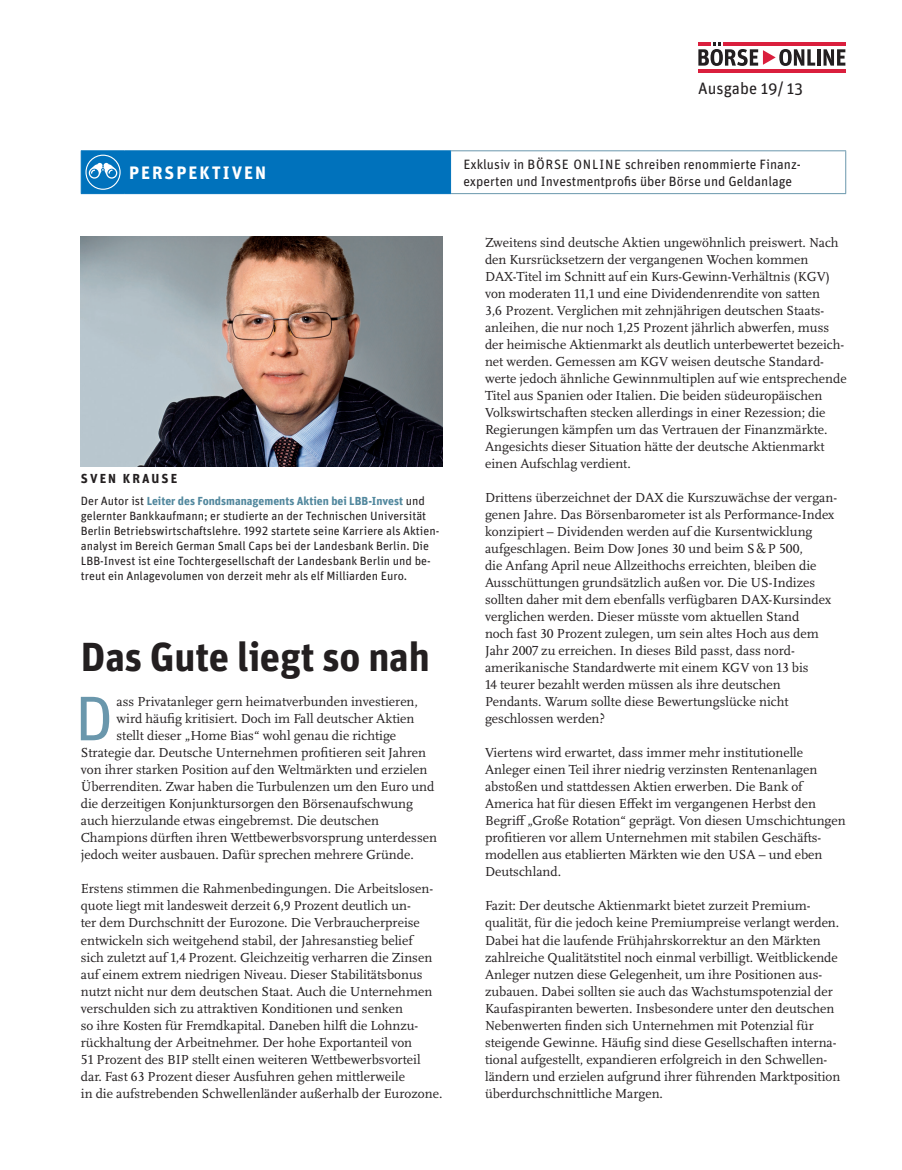
<style>
.page{position:relative;width:902px;height:1170px;background:#fff}
.page>*{position:absolute;margin:0;border:0;box-sizing:border-box;transform-origin:0 0}
._902_Pers_Grundtext{font:63px "Unit Pro";color:#6a97ac}
._053_A_Head_27_bold{font:700 40.5px "Unit Pro";letter-spacing:-.005em;color:#231f20}
._9900_X_Seitenrubrik{font:700 18px "Unit Pro";letter-spacing:.11em;color:#fff}
._060_A_Vorspann_x06{font:16.5px "Unit Pro";color:#231f20}
._900_Pers_Grundtext{font:13.65px/17px "Scala Pro";color:#231f20}
._902_Pers_Grundtext-2{font:13.65px "Scala Pro";color:#231f20}
._9901_X_SeitenIntro{font:13.5px/17.2px "Unit Pro";color:#231f20}
._032_A_Vita_kurz_Nam{font:700 13.05px "Unit Pro";letter-spacing:.16em;color:#231f20}
._033_A_Vita_kurz_Tex{font:12px/15px "Unit Pro";color:#231f20}
._033_A_Vita_kurz_Tex-2{font:700 11.7px "Unit Pro";color:#51879d}
.s1{font-weight:400;font-size:12px;color:#231f20}
</style>
<div class="page">
<img style="left:81px;top:236px;width:361px;height:230px">
<hr style="left:451px;top:150px;width:395px;height:1px;background:#6a97ac">
<hr style="left:845px;top:151px;width:1px;height:42px;background:#6a97ac">
<hr style="left:451px;top:193px;width:395px;height:1px;background:#6a97ac">
<hr style="left:81px;top:150px;width:44px;height:1px;background:#0072bc">
<hr style="left:125px;top:150px;width:326px;height:1px;background:#0072bc">
<hr style="left:450px;top:151px;width:1px;height:42px;background:#0072bc">
<hr style="left:125px;top:193px;width:326px;height:1px;background:#0072bc">
<div style="left:81px;top:151px;width:369px;height:43px;background:#0072bc"></div>
<hr style="left:698px;top:69px;width:147px;height:3px;background:#da1f3d">
<hr style="left:723px;top:43px;width:122px;height:3px;background:#da1f3d">
<svg style="left:698px;top:43px;width:117px;height:23px"></svg>
<hr style="left:817px;top:49px;width:3px;height:17px;background:#231f20">
<svg style="left:823px;top:49px;width:22px;height:17px"></svg>
<p class="_060_A_Vorspann_x06" style="left:698px;top:77px;width:106px">Ausgabe 19/ 13</p>
<p class="_9900_X_Seitenrubrik" style="left:129px;top:161px;width:139px">PERSPEKTIVEN</p>
<p class="_9901_X_SeitenIntro" style="left:463px;top:155px;width:339px">Exklusiv in BÖRSE ONLINE schreiben renommierte Finanz&shy;experten und Investmentprofis über Börse und Geldanlage</p>
<p class="_032_A_Vita_kurz_Nam" style="left:81px;top:470px;width:98px">SVEN KRAUSE</p>
<p class="_033_A_Vita_kurz_Tex-2" style="left:81px;top:493px;width:345px"><span class="s1">Der Autor ist</span> Leiter des Fondsmanagements Aktien bei LBB-Invest <span class="s1">und</span></p>
<p class="_033_A_Vita_kurz_Tex" style="left:81px;top:508px;width:360px">gelernter Bankkaufmann; er studierte an der Technischen Universität Berlin Betriebswirtschaftslehre. 1992 startete seine Karriere als Aktien&shy;analyst im Bereich German Small Caps bei der Landesbank Berlin. Die LBB-Invest ist eine Tochtergesellschaft der Landesbank Berlin und be&shy;treut ein Anlagevolumen von derzeit mehr als elf Milliarden Euro.</p>
<p class="_053_A_Head_27_bold" style="left:81px;top:630px;width:350px">Das Gute liegt so nah</p>
<p class="_902_Pers_Grundtext" style="left:75px;top:678px;width:40px">D</p>
<p class="_902_Pers_Grundtext-2" style="left:116px;top:693px;width:303px">ass Privatanleger gern heimatverbunden investieren,</p>
<p class="_902_Pers_Grundtext-2" style="left:116px;top:710px;width:299px">wird häufig kritisiert. Doch im Fall deutscher Aktien</p>
<p class="_902_Pers_Grundtext-2" style="left:116px;top:727px;width:281px">stellt dieser „Home Bias“ wohl genau die richtige</p>
<p class="_902_Pers_Grundtext-2" style="left:81px;top:744px;width:347px">Strategie dar. Deutsche Unternehmen profitieren seit Jahren</p>
<p class="_902_Pers_Grundtext-2" style="left:81px;top:761px;width:348px">von ihrer starken Position auf den Weltmärkten und erzielen</p>
<p class="_902_Pers_Grundtext-2" style="left:81px;top:778px;width:355px">Überrenditen. Zwar haben die Turbulenzen um den Euro und</p>
<p class="_902_Pers_Grundtext-2" style="left:81px;top:795px;width:333px">die derzeitigen Konjunktursorgen den Börsenaufschwung</p>
<p class="_902_Pers_Grundtext-2" style="left:81px;top:812px;width:300px">auch hierzulande etwas eingebremst. Die deutschen</p>
<p class="_902_Pers_Grundtext-2" style="left:81px;top:829px;width:357px">Champions dürften ihren Wettbewerbsvorsprung unterdessen</p>
<p class="_902_Pers_Grundtext-2" style="left:81px;top:846px;width:334px">jedoch weiter ausbauen. Dafür sprechen mehrere Gründe.</p>
<p class="_900_Pers_Grundtext" style="left:81px;top:880px;width:363px">Erstens stimmen die Rahmenbedingungen. Die Arbeitslosen&shy;quote liegt mit landesweit derzeit 6,9 Prozent deutlich un-<br>ter dem Durchschnitt der Eurozone. Die Verbraucherpreise entwickeln sich weitgehend stabil, der Jahresanstieg belief<br>sich zuletzt auf 1,4 Prozent. Gleichzeitig verharren die Zinsen auf einem extrem niedrigen Niveau. Dieser Stabilitätsbonus nutzt nicht nur dem deutschen Staat. Auch die Unternehmen verschulden sich zu attraktiven Konditionen und senken<br>so ihre Kosten für Fremdkapital. Daneben hilft die Lohnzu&shy;rückhaltung der Arbeitnehmer. Der hohe Exportanteil von<br>51 Prozent des BIP stellt einen weiteren Wettbewerbsvorteil dar. Fast 63 Prozent dieser Ausfuhren gehen mittlerweile<br>in die aufstrebenden Schwellenländer außerhalb der Eurozone.</p>
<p class="_900_Pers_Grundtext" style="left:485px;top:234px;width:363px">Zweitens sind deutsche Aktien ungewöhnlich preiswert. Nach den Kursrücksetzern der vergangenen Wochen kommen DAX-Titel im Schnitt auf ein Kurs-Gewinn-Verhältnis (KGV) von moderaten 11,1 und eine Dividendenrendite von satten<br>3,6 Prozent. Verglichen mit zehnjährigen deutschen Staats&shy;anleihen, die nur noch 1,25 Prozent jährlich abwerfen, muss der heimische Aktienmarkt als deutlich unterbewertet bezeich&shy;net werden. Gemessen am KGV weisen deutsche Standard&shy;werte jedoch ähnliche Gewinnmultiplen auf wie entsprechende Titel aus Spanien oder Italien. Die beiden südeuropäischen Volkswirtschaften stecken allerdings in einer Rezession; die Regierungen kämpfen um das Vertrauen der Finanzmärkte.<br>Angesichts dieser Situation hätte der deutsche Aktienmarkt einen Aufschlag verdient.</p>
<p class="_900_Pers_Grundtext" style="left:485px;top:489px;width:353px">Drittens überzeichnet der DAX die Kurszuwächse der vergan&shy;genen Jahre. Das Börsenbarometer ist als Performance-Index konzipiert – Dividenden werden auf die Kursentwicklung aufgeschlagen. Beim Dow Jones 30 und beim S&amp;P 500,<br>die Anfang April neue Allzeithochs erreichten, bleiben die Ausschüttungen grundsätzlich außen vor. Die US-Indizes sollten daher mit dem ebenfalls verfügbaren DAX-Kursindex verglichen werden. Dieser müsste vom aktuellen Stand<br>noch fast 30 Prozent zulegen, um sein altes Hoch aus dem Jahr 2007 zu erreichen. In dieses Bild passt, dass nord&shy;amerikanische Standardwerte mit einem KGV von 13 bis<br>14 teurer bezahlt werden müssen als ihre deutschen Pendants. Warum sollte diese Bewertungslücke nicht geschlossen werden?</p>
<p class="_900_Pers_Grundtext" style="left:485px;top:744px;width:362px">Viertens wird erwartet, dass immer mehr institutionelle Anleger einen Teil ihrer niedrig verzinsten Rentenanlagen abstoßen und stattdessen Aktien erwerben. Die Bank of America hat für diesen Effekt im vergangenen Herbst den Begriff „Große Rotation“ geprägt. Von diesen Umschichtungen profitieren vor allem Unternehmen mit stabilen Geschäfts&shy;modellen aus etablierten Märkten wie den USA – und eben Deutschland.</p>
<p class="_900_Pers_Grundtext" style="left:485px;top:897px;width:357px">Fazit: Der deutsche Aktienmarkt bietet zurzeit Premium&shy;qualität, für die jedoch keine Premiumpreise verlangt werden.<br>Dabei hat die laufende Frühjahrskorrektur an den Märkten zahlreiche Qualitätstitel noch einmal verbilligt. Weitblickende Anleger nutzen diese Gelegenheit, um ihre Positionen aus&shy;zubauen. Dabei sollten sie auch das Wachstumspotenzial der Kaufaspiranten bewerten. Insbesondere unter den deutschen Nebenwerten finden sich Unternehmen mit Potenzial für steigende Gewinne. Häufig sind diese Gesellschaften interna&shy;tional aufgestellt, expandieren erfolgreich in den Schwellen&shy;ländern und erzielen aufgrund ihrer führenden Marktposition überdurchschnittliche Margen.</p>
</div>
